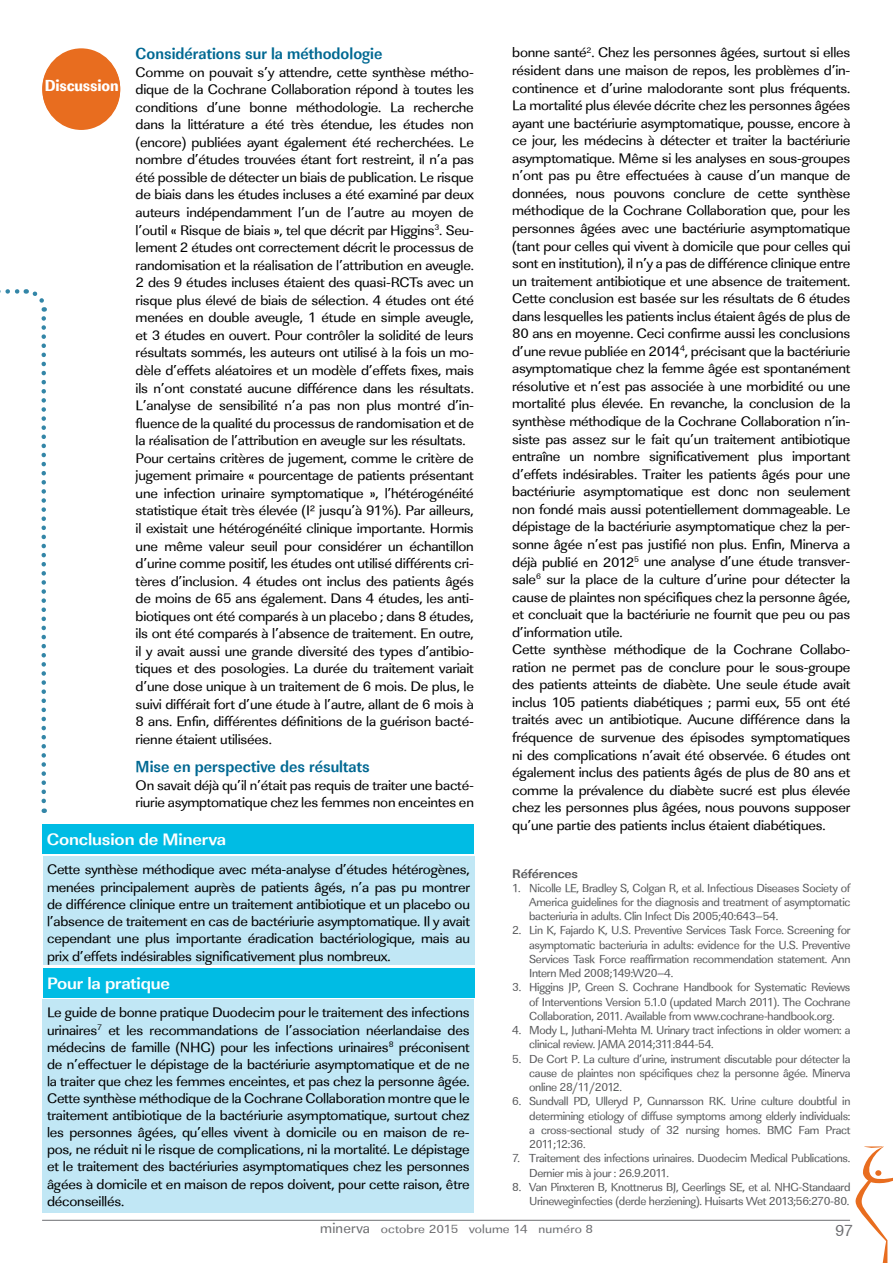
<style>
.page{position:relative;width:893px;height:1263px;background:#fff}
.page>*{position:absolute;margin:0;border:0;box-sizing:border-box;transform-origin:0 0}
.t1{font:700 17.1px "Linear Std";letter-spacing:-.01em;color:#fff;scale:1.05 1}
.t2{font:700 16.5px "Linear Std Cd";color:#006892}
.t3{font:16.5px "Linear Std Nr Xbold";letter-spacing:-.01em;color:#fff}
.t4{font:16.5px "Linear Std";color:#6d6e71}
.t5{font:14.25px/17.5px "Linear Std";letter-spacing:-.015em;color:#000;scale:1.05 1}
.t6{font:700 12.9px "Linear Std";letter-spacing:-.015em;color:#58595b;scale:1.05 1}
.t7{font:12.15px "Linear Std";letter-spacing:.01em;color:#6d6e71;scale:1.11 1}
.t8{font:12px/14.2px "Linear Std";letter-spacing:-.025em;color:#58595b;text-align:justify}
.s1{font-size:15px}
</style>
<div class="page">
<hr style="left:42px;top:1220px;width:808px;height:1px;background:#6d6e71">
<svg style="left:855px;top:1146px;width:38px;height:117px"></svg>
<div style="left:42px;top:48px;width:78px;height:81px;background:#e86d1f;border-radius:50%"></div>
<svg style="left:0;top:289px;width:47px;height:23px"></svg>
<svg style="left:41px;top:318px;width:5px;height:495px"></svg>
<div style="left:43px;top:824px;width:431px;height:29px;background:#00bce4"></div>
<div style="left:43px;top:856px;width:431px;height:109px;background:#c1e7f5"></div>
<div style="left:43px;top:999px;width:431px;height:214px;background:#c1e7f5"></div>
<div style="left:43px;top:968px;width:431px;height:29px;background:#00bce4"></div>
<p class="t3" style="left:45px;top:76px;width:75px">Discussion</p>
<p class="t2" style="left:136px;top:44px;width:248px">Considérations sur la méthodologie</p>
<p class="t5" style="left:136px;top:63px;width:324px">Comme on pouvait s’y attendre, cette synthèse métho&shy;dique de la Cochrane Collaboration répond à toutes les conditions d’une bonne méthodologie. La recherche dans la littérature a été très étendue, les études non (encore) publiées ayant également été recherchées. Le nombre d’études trouvées étant fort restreint, il n’a pas été possible de détecter un biais de publication. Le risque de biais dans les études incluses a été examiné par deux auteurs indépendamment l’un de l’autre au moyen de l’outil « Risque de biais », tel que décrit par Higgins<sup>3</sup>. Seu&shy;lement 2 études ont correctement décrit le processus de randomisation et la réalisation de l’attribution en aveugle.<br>2 des 9 études incluses étaient des quasi-RCTs avec un risque plus élevé de biais de sélection. 4 études ont été menées en double aveugle, 1 étude en simple aveugle, et 3 études en ouvert. Pour contrôler la solidité de leurs résultats sommés, les auteurs ont utilisé à la fois un mo&shy;dèle d’effets aléatoires et un modèle d’effets fixes, mais ils n’ont constaté aucune différence dans les résultats.<br>L’analyse de sensibilité n’a pas non plus montré d’in&shy;fluence de la qualité du processus de randomisation et de la réalisation de l’attribution en aveugle sur les résultats.<br>Pour certains critères de jugement, comme le critère de jugement primaire « pourcentage de patients présentant une infection urinaire symptomatique », l’hétérogénéité statistique était très élevée (I² jusqu’à 91%). Par ailleurs, il existait une hétérogénéité clinique importante. Hormis une même valeur seuil pour considérer un échantillon d’urine comme positif, les études ont utilisé différents cri&shy;tères d’inclusion. 4 études ont inclus des patients âgés de moins de 65 ans également. Dans 4 études, les anti&shy;biotiques ont été comparés à un placebo ; dans 8 études, ils ont été comparés à l’absence de traitement. En outre, il y avait aussi une grande diversité des types d’antibio&shy;tiques et des posologies. La durée du traitement variait d’une dose unique à un traitement de 6 mois. De plus, le suivi différait fort d’une étude à l’autre, allant de 6 mois à 8 ans. Enfin, différentes définitions de la guérison bacté&shy;rienne étaient utilisées.</p>
<p class="t2" style="left:136px;top:757px;width:236px">Mise en perspective des résultats</p>
<p class="t5" style="left:136px;top:776px;width:324px">On savait déjà qu’il n’était pas requis de traiter une bacté&shy;riurie asymptomatique chez les femmes non enceintes en</p>
<p class="t1" style="left:47px;top:829px;width:172px">Conclusion de Minerva</p>
<p class="t5" style="left:47px;top:861px;width:404px;text-align:justify">Cette synthèse méthodique avec méta-analyse d’études hétérogènes, menées principalement auprès de patients âgés, n’a pas pu montrer de différence clinique entre un traitement antibiotique et un placebo ou l’absence de traitement en cas de bactériurie asymptomatique. Il y avait cependant une plus importante éradication bactériologique, mais au prix d’effets indésirables significativement plus nombreux.</p>
<p class="t1" style="left:47px;top:973px;width:119px">Pour la pratique</p>
<p class="t5" style="left:47px;top:1004px;width:404px;line-height:17.1px;text-align:justify">Le guide de bonne pratique Duodecim pour le traitement des infections urinaires<sup>7</sup> et les recommandations de l’association néerlandaise des médecins de famille (NHG) pour les infections urinaires<sup>8</sup> préconisent de n’effectuer le dépistage de la bactériurie asymptomatique et de ne la traiter que chez les femmes enceintes, et pas chez la personne âgée.<br>Cette synthèse méthodique de la Cochrane Collaboration montre que le traitement antibiotique de la bactériurie asymptomatique, surtout chez les personnes âgées, qu’elles vivent à domicile ou en maison de re&shy;pos, ne réduit ni le risque de complications, ni la mortalité. Le dépistage et le traitement des bactériuries asymptomatiques chez les personnes âgées à domicile et en maison de repos doivent, pour cette raison, être déconseillés.</p>
<p class="t5" style="left:512px;top:44px;width:324px">bonne santé<sup>2</sup>. Chez les personnes âgées, surtout si elles résident dans une maison de repos, les problèmes d’in&shy;continence et d’urine malodorante sont plus fréquents.<br>La mortalité plus élevée décrite chez les personnes âgées ayant une bactériurie asymptomatique, pousse, encore à ce jour, les médecins à détecter et traiter la bactériurie asymptomatique. Même si les analyses en sous-groupes n’ont pas pu être effectuées à cause d’un manque de données, nous pouvons conclure de cette synthèse méthodique de la Cochrane Collaboration que, pour les personnes âgées avec une bactériurie asymptomatique (tant pour celles qui vivent à domicile que pour celles qui sont en institution), il n’y a pas de différence clinique entre un traitement antibiotique et une absence de traitement.<br>Cette conclusion est basée sur les résultats de 6 études dans lesquelles les patients inclus étaient âgés de plus de 80 ans en moyenne. Ceci confirme aussi les conclusions d’une revue publiée en 2014<sup>4</sup>, précisant que la bactériurie asymptomatique chez la femme âgée est spontanément résolutive et n’est pas associée à une morbidité ou une mortalité plus élevée. En revanche, la conclusion de la synthèse méthodique de la Cochrane Collaboration n’in&shy;siste pas assez sur le fait qu’un traitement antibiotique entraîne un nombre significativement plus important d’effets indésirables. Traiter les patients âgés pour une bactériurie asymptomatique est donc non seulement non fondé mais aussi potentiellement dommageable. Le dépistage de la bactériurie asymptomatique chez la per&shy;sonne âgée n’est pas justifié non plus. Enfin, Minerva a déjà publié en 2012<sup>5</sup> une analyse d’une étude transver&shy;sale<sup>6</sup> sur la place de la culture d’urine pour détecter la cause de plaintes non spécifiques chez la personne âgée, et concluait que la bactériurie ne fournit que peu ou pas d’information utile.<br>Cette synthèse méthodique de la Cochrane Collabo&shy;ration ne permet pas de conclure pour le sous-groupe des patients atteints de diabète. Une seule étude avait inclus 105 patients diabétiques ; parmi eux, 55 ont été traités avec un antibiotique. Aucune différence dans la fréquence de survenue des épisodes symptomatiques ni des complications n’avait été observée. 6 études ont également inclus des patients âgés de plus de 80 ans et comme la prévalence du diabète sucré est plus élevée chez les personnes plus âgées, nous pouvons supposer qu’une partie des patients inclus étaient diabétiques.</p>
<p class="t6" style="left:512px;top:865px;width:64px">Références</p>
<p class="t8" style="left:529px;top:881px;width:323px;text-indent:-17px">1. Nicolle LE, Bradley S, Colgan R, et al. Infectious Diseases Society of America guidelines for the diagnosis and treatment of asymptomatic bacteriuria in adults. Clin Infect Dis 2005;40:643–54.</p>
<p class="t8" style="left:529px;top:923px;width:323px;text-indent:-17px">2. Lin K, Fajardo K, U.S. Preventive Services Task Force. Screening for asymptomatic bacteriuria in adults: evidence for the U.S. Preventive Services Task Force reaffirmation recommendation statement. Ann Intern Med 2008;149:W20–4.</p>
<p class="t8" style="left:529px;top:980px;width:323px;text-indent:-17px">3. Higgins JP, Green S. Cochrane Handbook for Systematic Reviews of Interventions Version 5.1.0 (updated March 2011). The Cochrane Collaboration, 2011. Available from www.cochrane-handbook.org.</p>
<p class="t8" style="left:529px;top:1023px;width:323px;text-indent:-17px">4. Mody L, Juthani-Mehta M. Urinary tract infections in older women: a clinical review. JAMA 2014;311:844-54.</p>
<p class="t8" style="left:529px;top:1052px;width:323px;text-indent:-17px">5. De Cort P. La culture d’urine, instrument discutable pour détecter la cause de plaintes non spécifiques chez la personne âgée. Minerva online 28/11/2012.</p>
<p class="t8" style="left:529px;top:1094px;width:323px;text-indent:-17px">6. Sundvall PD, Ulleryd P, Gunnarsson RK. Urine culture doubtful in determining etiology of diffuse symptoms among elderly individuals: a cross-sectional study of 32 nursing homes. BMC Fam Pract 2011;12:36.</p>
<p class="t8" style="left:529px;top:1151px;width:323px;text-indent:-17px">7. Traitement des infections urinaires. Duodecim Medical Publications.<br>Dernier mis à jour : 26.9.2011.</p>
<p class="t8" style="left:512px;top:1180px;width:340px;text-align:right">8. Van Pinxteren B, Knottnerus BJ, Geerlings SE, et al. NHG-Standaard<br>Urineweginfecties (derde herziening). Huisarts Wet 2013;56:270-80.</p>
<p class="t7" style="left:320px;top:1222px;width:247px"><span class="s1">minerva</span> octobre 2015 volume 14 numéro 8</p>
<p class="t4" style="left:835px;top:1221px;width:19px">97</p>
</div>
